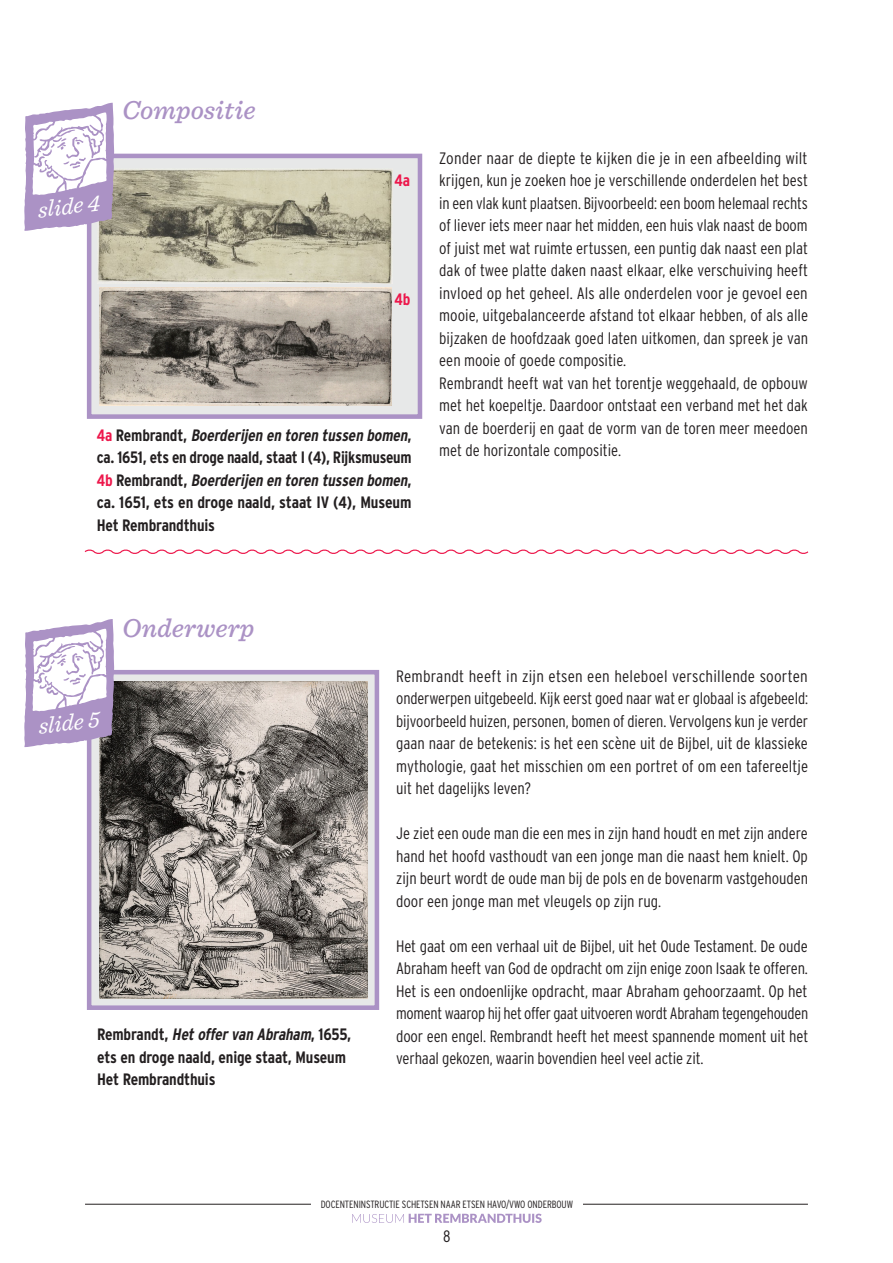
<style>
.page{position:relative;width:893px;height:1263px;background:#fff}
.page>*{position:absolute;margin:0;border:0;box-sizing:border-box;transform-origin:0 0}
.slide-kop{font:italic 500 27px "Sentinel";color:#ab92c5}
.platte_tekst{font:italic 23.4px "Sentinel";color:#fff}
.platte_tekst-2{font:300 condensed 16.5px/22.5px "Interstate";color:#231f20;text-align:justify}
.platte_tekst-3{font:700 condensed 16.5px/22.5px "Interstate";letter-spacing:-.01em;color:#231f20}
.platte_tekst-4{font:700 condensed 16.5px "Interstate";color:#ed174b}
.t1{font:300 condensed 10.5px "Interstate";letter-spacing:-.01em;color:#231f20}
.s1{color:#ed174b}
.s2{font-style:italic}
</style>
<div class="page">
<hr style="left:85px;top:1204px;width:723px;height:1px;background:#231f20">
<div style="left:311px;top:1199px;width:272px;height:54px;background:#fff"></div>
<svg style="left:352px;top:1213px;width:190px;height:10px"></svg>
<svg style="left:84px;top:549px;width:725px;height:5px"></svg>
<div style="left:87px;top:670px;width:292px;height:340px;background:#e7e8e8;border:5px solid #ab92c5"></div>
<div style="left:87px;top:154px;width:335px;height:265px;background:#e7e8e8;border:5px solid #ab92c5"></div>
<img style="left:98px;top:169px;width:294px;height:114px">
<img style="left:99px;top:287px;width:293px;height:119px">
<svg style="left:24px;top:103px;width:91px;height:128px"></svg>
<img style="left:99px;top:681px;width:269px;height:317px">
<svg style="left:24px;top:619px;width:91px;height:128px"></svg>
<p class="slide-kop" style="left:122px;top:89px;width:135px">Compositie</p>
<p class="platte_tekst" style="left:35px;top:192px;width:64px;rotate:-7deg">slide 4</p>
<p class="platte_tekst-4" style="left:395px;top:171px;width:17px">4a</p>
<p class="platte_tekst-4" style="left:395px;top:290px;width:17px">4b</p>
<p class="platte_tekst-3" style="left:97px;top:423px;width:316px;text-align:justify"><span class="s1">4 a</span> R e m b ra n d t , <span class="s2">Boerderijen en toren tussen bomen</span>, ca. 1651, ets en droge naald, staat I (4), Rijksmuseum <span class="s1">4 b</span> R e m b ra n d t , <span class="s2">Boerderijen en toren tussen bomen</span>, ca. 1651, ets en droge naald, staat IV (4), Museum Het Rembrandthuis</p>
<p class="platte_tekst-2" style="left:439px;top:147px;width:370px">Zonder naar de diepte te kijken die je in een afbeelding wilt krijgen, kun je zoeken hoe je verschillende onderdelen het best in een vlak kunt plaatsen. Bijvoorbeeld: een boom helemaal rechts of liever iets meer naar het midden, een huis vlak naast de boom of juist met wat ruimte ertussen, een puntig dak naast een plat dak of twee platte daken naast elkaar, elke verschuiving heeft invloed op het geheel. Als alle onderdelen voor je gevoel een mooie, uitgebalanceerde afstand tot elkaar hebben, of als alle bijzaken de hoofdzaak goed laten uitkomen, dan spreek je van een mooie of goede compositie.</p>
<p class="platte_tekst-2" style="left:439px;top:372px;width:370px">Rembrandt heeft wat van het torentje weggehaald, de opbouw met het koepeltje. Daardoor ontstaat een verband met het dak van de boerderij en gaat de vorm van de toren meer meedoen met de horizontale compositie.</p>
<p class="slide-kop" style="left:122px;top:607px;width:134px">Onderwerp</p>
<p class="platte_tekst" style="left:36px;top:709px;width:63px;rotate:-7deg">slide 5</p>
<p class="platte_tekst-3" style="left:97px;top:1023px;width:256px">R e m b ra n d t , <span class="s2">Hetoffervan Abraham</span>, 1 6 5 5 , ets en droge naald, enige staat, Museum<br>Het Rembrandthuis</p>
<p class="platte_tekst-2" style="left:396px;top:664px;width:413px">Rembrandt heeft in zijn etsen een heleboel verschillende soorten onderwerpen uitgebeeld. Kijk eerst goed naar wat er globaal is afgebeeld: bijvoorbeeld huizen, personen, bomen of dieren. Vervolgens kun je verder gaan naar de betekenis: is het een scène uit de Bijbel, uit de klassieke mythologie, gaat het misschien om een portret of om een tafereeltje uit het dagelijks leven?</p>
<p class="platte_tekst-2" style="left:396px;top:822px;width:413px">Je ziet een oude man die een mes in zijn hand houdt en met zijn andere hand het hoofd vasthoudt van een jonge man die naast hem knielt. Op zijn beurt wordt de oude man bij de pols en de bovenarm vastgehouden door een jonge man met vleugels op zijn rug.</p>
<p class="platte_tekst-2" style="left:396px;top:934px;width:414px">Het gaat om een verhaal uit de Bijbel, uit het Oude Testament. De oude Abraham heeft van God de opdracht om zijn enige zoon Isaak te offeren.<br>Het is een ondoenlijke opdracht, maar Abraham gehoorzaamt. Op het moment waarop hij het offer gaat uitvoeren wordt Abraham tegengehouden door een engel. Rembrandt heeft het meest spannende moment uit het verhaal gekozen, waarin bovendien heel veel actie zit.</p>
<p class="t1" style="left:321px;top:1198px;width:254px">DOCENTENINSTRUCTIE SCHETSEN NAAR ETSEN HAVO/VWO ONDERBOUW</p>
<p class="platte_tekst-2" style="left:443px;top:1225px;width:9px">8</p>
</div>
